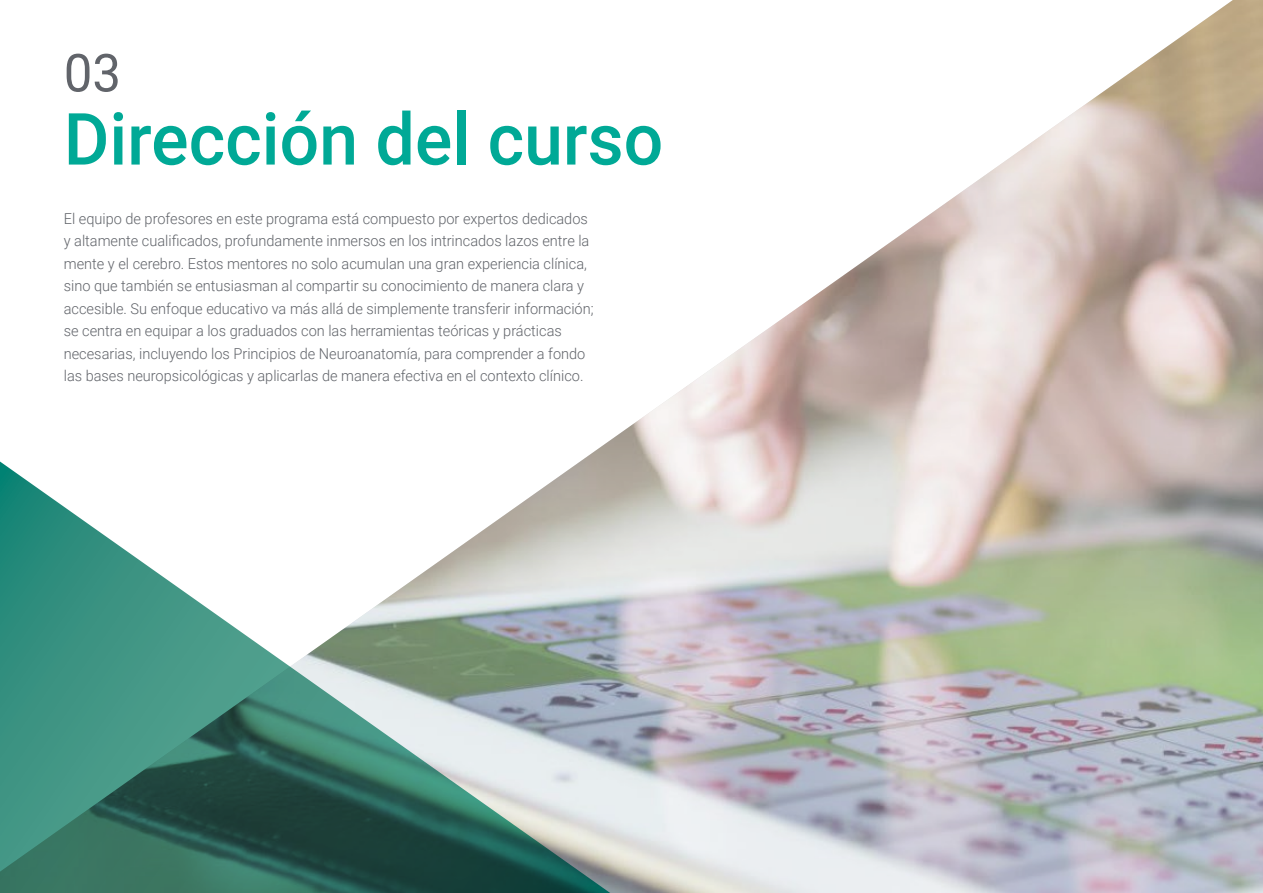
<style>
.page{position:relative;width:1263px;height:893px;background:#fff}
.page>*{position:absolute;margin:0;border:0;box-sizing:border-box;transform-origin:0 0}
.t1{font:500 72px "Roboto";color:#00a996}
.t2{font:52.5px "Roboto";color:#61646a}
.t3{font:300 15px/22.5px "Roboto";color:#61646a}
</style>
<div class="page">
<img style="left:602px;top:0;width:661px;height:893px">
<svg style="left:0;top:446px;width:640px;height:447px"></svg>
<h2 class="t2" style="left:64px;top:36px;width:59px">03</h2>
<h1 class="t1" style="left:64px;top:89px;width:601px">Dirección del curso</h1>
<p class="t3" style="left:64px;top:207px;width:531px">El equipo de profesores en este programa está compuesto por expertos dedicados y altamente cualificados, profundamente inmersos en los intrincados lazos entre la mente y el cerebro. Estos mentores no solo acumulan una gran experiencia clínica, sino que también se entusiasman al compartir su conocimiento de manera clara y accesible. Su enfoque educativo va más allá de simplemente transferir información; se centra en equipar a los graduados con las herramientas teóricas y prácticas necesarias, incluyendo los Principios de Neuroanatomía, para comprender a fondo las bases neuropsicológicas y aplicarlas de manera efectiva en el contexto clínico.</p>
</div>
